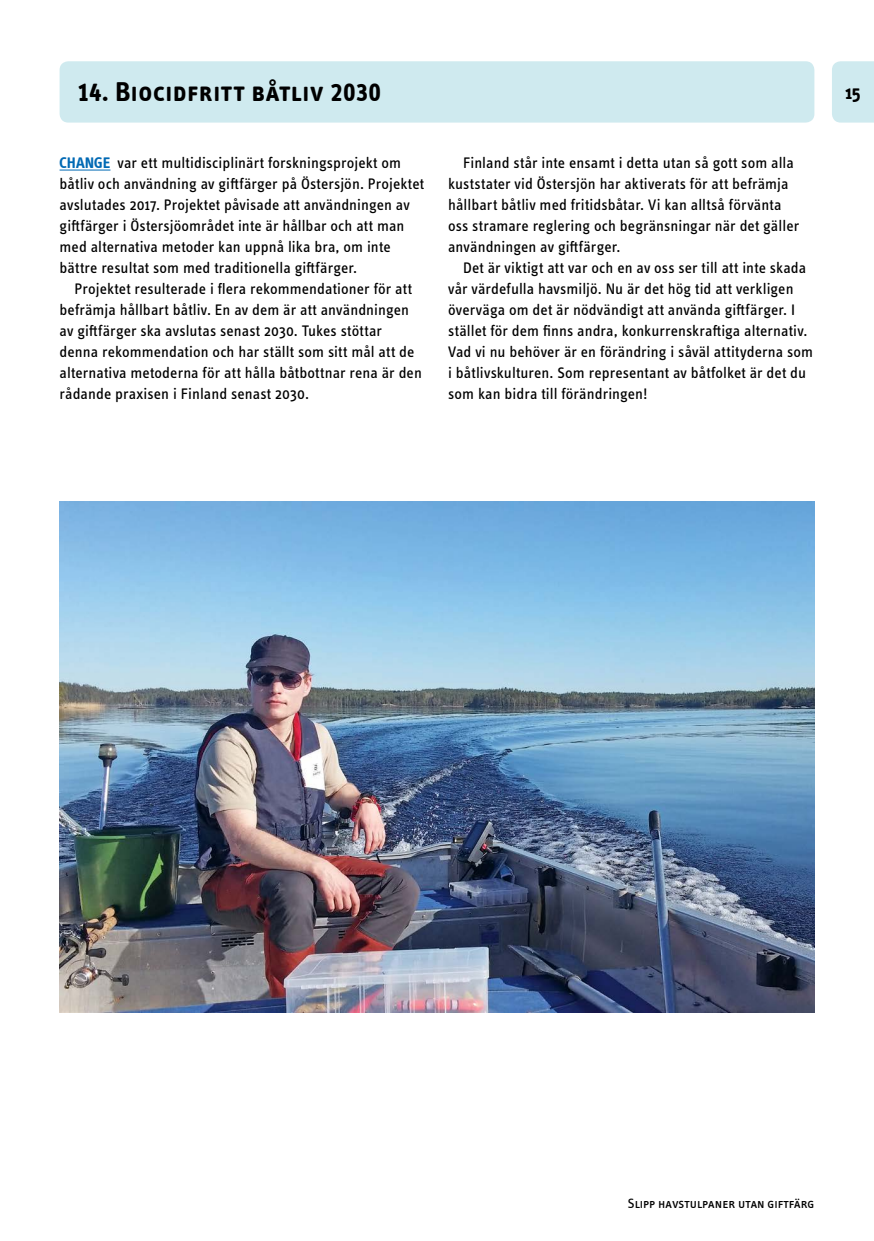
<style>
.page{position:relative;width:874px;height:1241px;background:#fff}
.page>*{position:absolute;margin:0;border:0;box-sizing:border-box;transform-origin:0 0}
.t1{font:28px "Info Text Bold Caps";letter-spacing:.02em;color:#000}
.t2{font:700 19.25px "Info Text OT";color:#000}
.t3{font:15.75px/21px "Info Text OT";letter-spacing:.005em;color:#000}
.t4{font:14px "Info Text Book Caps";color:#000}
.s1{font-family:"Info Text Bold Caps";color:#0069b4}
</style>
<div class="page">
<div style="left:832px;top:61px;width:41px;height:61px;background:#cfeaef"></div>
<div style="left:60px;top:61px;width:754px;height:61px;background:#cfeaef;border-radius:9px"></div>
<hr style="left:60px;top:170px;width:50px;height:1px;background:#0069b4">
<img style="left:60px;top:501px;width:754px;height:511px">
<h1 class="t1" style="left:77px;top:75px;width:305px">14. Biocidfritt båtliv 2030</h1>
<p class="t2" style="left:844px;top:81px;width:17px">15</p>
<p class="t3" style="left:60px;top:152px;width:366px"><span class="s1">CHANGE</span> var ett multidisciplinärt forskningsprojekt om båtliv och användning av giftfärger på Östersjön. Projektet avslutades 2017. Projektet påvisade att användningen av giftfärger i Östersjöområdet inte är hållbar och att man med alternativa metoder kan uppnå lika bra, om inte bättre resultat som med traditionella giftfärger.</p>
<p class="t3" style="left:60px;top:278px;width:363px;text-indent:15px">Projektet resulterade i flera rekommendationer för att befrämja hållbart båtliv. En av dem är att användningen av giftfärger ska avslutas senast 2030. Tukes stöttar denna rekommendation och har ställt som sitt mål att de alternativa metoderna för att hålla båtbottnar rena är den rådande praxisen i Finland senast 2030.</p>
<p class="t3" style="left:448px;top:152px;width:352px;text-indent:15px">Finland står inte ensamt i detta utan så gott som alla kuststater vid Östersjön har aktiverats för att befrämja hållbart båtliv med fritidsbåtar. Vi kan alltså förvänta oss stramare reglering och begränsningar när det gäller användningen av giftfärger.</p>
<p class="t3" style="left:448px;top:257px;width:366px;text-indent:15px">Det är viktigt att var och en av oss ser till att inte skada vår värdefulla havsmiljö. Nu är det hög tid att verkligen överväga om det är nödvändigt att använda giftfärger. I stället för dem finns andra, konkurrenskraftiga alternativ.<br>Vad vi nu behöver är en förändring i såväl attityderna som i båtlivskulturen. Som representant av båtfolket är det du som kan bidra till förändringen!</p>
<p class="t4" style="left:627px;top:1195px;width:188px">Slipp havstulpaner utan giftfärg</p>
</div>
